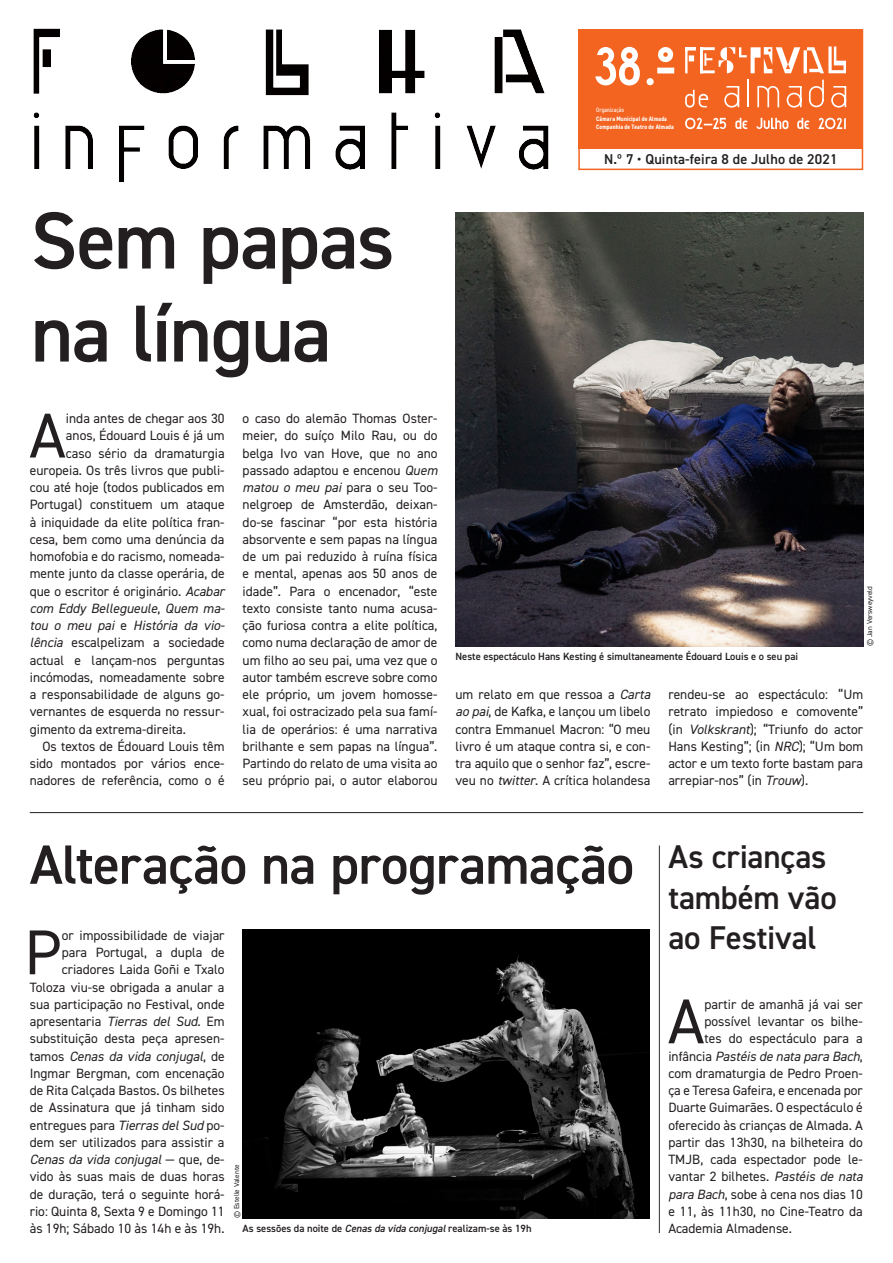
<style>
.page{position:relative;width:893px;height:1263px;background:#fff}
.page>*{position:absolute;margin:0;border:0;box-sizing:border-box;transform-origin:0 0}
.t1{font:600 81px "DIN2014";letter-spacing:-.02em;color:#231f20}
.corpo_de_texto_FI_20{font:63.45px "DIN2014";color:#231f20}
.t2{font:600 55.5px "DIN2014";letter-spacing:-.01em;color:#231f20}
.t3{font:600 33px/40.5px "DIN2014";letter-spacing:-.01em;color:#231f20}
.t4{font:600 14.25px "DIN2014";letter-spacing:.01em;color:#231f20}
.corpo_de_texto_FI_20-2{font:13.5px/17.2px "DIN2014";color:#231f20;text-align:justify}
.corpo_de_texto_FI_20-3{font:italic 13.5px "DIN2014";color:#231f20}
.legenda{font:600 10.5px "DIN2014";color:#231f20}
.t5{font:7.2px "DIN2014";color:#231f20}
.t6{font:700 condensed 6.45px "DIN2014";letter-spacing:.02em;color:#fff}
.t7{font:condensed 6.45px "DIN2014";letter-spacing:.02em;color:#fff}
.s1{font-style:italic}
.s2{font-style:normal}
</style>
<div class="page">
<div style="left:578px;top:30px;width:285px;height:140px;border:2px solid #f36421"></div>
<div style="left:578px;top:30px;width:285px;height:119px;background:#f36421"></div>
<img style="left:33px;top:28px;width:550px;height:68px">
<img style="left:33px;top:112px;width:550px;height:70px">
<svg style="left:685px;top:46px;width:161px;height:27px"></svg>
<svg style="left:685px;top:90px;width:23px;height:18px"></svg>
<svg style="left:724px;top:86px;width:15px;height:22px"></svg>
<hr style="left:747px;top:80px;width:2px;height:27px;background:#fff">
<svg style="left:757px;top:86px;width:22px;height:21px"></svg>
<svg style="left:787px;top:86px;width:15px;height:22px"></svg>
<svg style="left:809px;top:80px;width:15px;height:27px"></svg>
<svg style="left:831px;top:86px;width:15px;height:22px"></svg>
<svg style="left:595px;top:47px;width:79px;height:38px"></svg>
<svg style="left:685px;top:118px;width:161px;height:11px"></svg>
<hr style="left:659px;top:845px;width:1px;height:388px;background:#312f30">
<hr style="left:30px;top:812px;width:833px;height:1px;background:#231f20">
<img style="left:455px;top:213px;width:408px;height:433px">
<img style="left:243px;top:929px;width:407px;height:289px">
<p class="t7" style="left:596px;top:106px;width:29px">Organização</p>
<p class="t6" style="left:596px;top:114px;width:72px">Câmara Municipal de Almada</p>
<p class="t6" style="left:596px;top:122px;width:79px">Companhia de Teatro de Almada</p>
<p class="t4" style="left:604px;top:150px;width:235px">N.º 7 • Quinta-feira 8 de Julho de 2021</p>
<p class="t1" style="left:31px;top:187px;width:365px">Sem papas</p>
<p class="t1" style="left:31px;top:280px;width:302px">na língua</p>
<p class="corpo_de_texto_FI_20" style="left:29px;top:396px;width:38px">A</p>
<p class="corpo_de_texto_FI_20-2" style="left:66px;top:409px;width:160px">inda antes de chegar aos 30</p>
<p class="corpo_de_texto_FI_20-2" style="left:66px;top:427px;width:160px">anos, Édouard Louis é já um</p>
<p class="corpo_de_texto_FI_20-2" style="left:66px;top:444px;width:160px">caso sério da dramaturgia</p>
<p class="corpo_de_texto_FI_20-2" style="left:30px;top:461px;width:196px">europeia. Os três livros que publi-</p>
<p class="corpo_de_texto_FI_20-2" style="left:30px;top:478px;width:196px">cou até hoje (todos publicados em</p>
<p class="corpo_de_texto_FI_20-2" style="left:30px;top:496px;width:196px">Portugal) constituem um ataque</p>
<p class="corpo_de_texto_FI_20-2" style="left:30px;top:513px;width:196px">à iniquidade da elite política fran-</p>
<p class="corpo_de_texto_FI_20-2" style="left:30px;top:530px;width:196px">cesa, bem como uma denúncia da</p>
<p class="corpo_de_texto_FI_20-2" style="left:30px;top:547px;width:196px">homofobia e do racismo, nomeada-</p>
<p class="corpo_de_texto_FI_20-2" style="left:30px;top:565px;width:196px">mente junto da classe operária, de</p>
<p class="corpo_de_texto_FI_20-2" style="left:30px;top:582px;width:196px">que o escritor é originário. <span class="s1">Acabar</span></p>
<p class="corpo_de_texto_FI_20-3" style="left:30px;top:600px;width:197px">com Eddy Bellegueule<span class="s2">,</span> Quem ma-</p>
<p class="corpo_de_texto_FI_20-3" style="left:30px;top:617px;width:197px">tou o meu pai <span class="s2">e</span> História da vio-</p>
<p class="corpo_de_texto_FI_20-2" style="left:30px;top:634px;width:196px"><span class="s1">lência</span> escalpelizam a sociedade</p>
<p class="corpo_de_texto_FI_20-2" style="left:30px;top:651px;width:196px">actual e lançam-nos perguntas</p>
<p class="corpo_de_texto_FI_20-2" style="left:30px;top:668px;width:196px">incómodas, nomeadamente sobre</p>
<p class="corpo_de_texto_FI_20-2" style="left:30px;top:685px;width:196px">a responsabilidade de alguns go-</p>
<p class="corpo_de_texto_FI_20-2" style="left:30px;top:703px;width:196px">vernantes de esquerda no ressur-</p>
<p class="corpo_de_texto_FI_20-2" style="left:30px;top:720px;width:158px">gimento da extrema-direita.</p>
<p class="corpo_de_texto_FI_20-2" style="left:30px;top:737px;width:196px;text-indent:13px">Os textos de Édouard Louis têm sido montados por vários ence&shy;nadores de referência, como o é</p>
<p class="corpo_de_texto_FI_20-2" style="left:243px;top:409px;width:196px">o caso do alemão Thomas Oster&shy;meier, do suíço Milo Rau, ou do belga Ivo van Hove, que no ano passado adaptou e encenou <span class="s1">Quem matou o meu pai</span> para o seu Too&shy;nelgroep de Amsterdão, deixan&shy;do-se fascinar “por esta história absorvente e sem papas na língua de um pai reduzido à ruína física e mental, apenas aos 50 anos de idade”. Para o encenador, “este texto consiste tanto numa acusa&shy;ção furiosa contra a elite política, como numa declaração de amor de um filho ao seu pai, uma vez que o autor também escreve sobre como ele próprio, um jovem homosse&shy;xual, foi ostracizado pela sua famí&shy;lia de operários: é uma narrativa brilhante e sem papas na língua”.<br>Partindo do relato de uma visita ao seu próprio pai, o autor elaborou</p>
<p class="legenda" style="left:455px;top:650px;width:344px">Neste espectáculo Hans Kesting é simultaneamente Édouard Louis e o seu pai</p>
<p class="t5" style="left:865px;top:646px;width:62px;rotate:-90deg">© Jan Versweyveld</p>
<p class="corpo_de_texto_FI_20-2" style="left:455px;top:685px;width:196px">um relato em que ressoa a <span class="s1">Carta ao pai</span>, de Kafka, e lançou um libelo contra Emmanuel Macron: “O meu livro é um ataque contra si, e con&shy;tra aquilo que o senhor faz”, escre&shy;veu no <span class="s1">twitter</span>. A crítica holandesa</p>
<p class="corpo_de_texto_FI_20-2" style="left:668px;top:685px;width:196px">rendeu-se ao espectáculo: “Um retrato impiedoso e comovente” (in <span class="s1">Volkskrant</span>); “Triunfo do actor Hans Kesting”; (in <span class="s1">NRC</span>); “Um bom actor e um texto forte bastam para arrepiar-nos” (in <span class="s1">Trouw</span>).</p>
<p class="t2" style="left:30px;top:828px;width:606px">Alteração na programação</p>
<p class="corpo_de_texto_FI_20-2" style="left:30px;top:926px;width:196px;text-align:right">or impossibilidade de viajar<br>para Portugal, a dupla de criadores Laida Goñi e Txalo<br>Toloza viu-se obrigada a anular a sua participação no Festival, onde apresentaria <span class="s1">Tierras del Sud</span>. Em substituição desta peça apresen&shy;tamos <span class="s1">Cenas da vida conjugal</span>, de<br>Ingmar Bergman, com encenação de Rita Calçada Bastos. Os bilhetes de Assinatura que já tinham sido entregues para <span class="s1">Tierras del Sud</span> po&shy;dem ser utilizados para assistir a<br><span class="s1">Cenas da vida conjugal</span> — que, de&shy;vido às suas mais de duas horas de duração, terá o seguinte horá&shy;rio: Quinta 8, Sexta 9 e Domingo 11 às 19h; Sábado 10 às 14h e às 19h.</p>
<p class="corpo_de_texto_FI_20" style="left:24px;top:913px;width:39px">P</p>
<p class="t5" style="left:232px;top:1218px;width:55px;rotate:-90deg">© Estelle Valente</p>
<p class="legenda" style="left:243px;top:1222px;width:290px">As sessões da noite de <span class="s1">Cenas da vida conjugal</span> realizam-se às 19h</p>
<p class="t3" style="left:668px;top:836px;width:170px">As crianças também vão ao Festival</p>
<p class="corpo_de_texto_FI_20" style="left:668px;top:982px;width:38px">A</p>
<p class="corpo_de_texto_FI_20-2" style="left:704px;top:995px;width:160px">partir de amanhã já vai ser</p>
<p class="corpo_de_texto_FI_20-2" style="left:704px;top:1012px;width:160px">possível levantar os bilhe-</p>
<p class="corpo_de_texto_FI_20-2" style="left:704px;top:1030px;width:160px">tes do espectáculo para a</p>
<p class="corpo_de_texto_FI_20-3" style="left:668px;top:1047px;width:196px"><span class="s2">infância</span> Pastéis de nata para Bach<span class="s2">,</span></p>
<p class="corpo_de_texto_FI_20-2" style="left:668px;top:1064px;width:196px">com dramaturgia de Pedro Proen-</p>
<p class="corpo_de_texto_FI_20-2" style="left:668px;top:1081px;width:196px">ça e Teresa Gafeira, e encenada por</p>
<p class="corpo_de_texto_FI_20-2" style="left:668px;top:1099px;width:196px">Duarte Guimarães. O espectáculo é</p>
<p class="corpo_de_texto_FI_20-2" style="left:668px;top:1116px;width:196px">oferecido às crianças de Almada. A</p>
<p class="corpo_de_texto_FI_20-2" style="left:668px;top:1133px;width:196px">partir das 13h30, na bilheteira do</p>
<p class="corpo_de_texto_FI_20-2" style="left:668px;top:1150px;width:196px">TMJB, cada espectador pode le-</p>
<p class="corpo_de_texto_FI_20-2" style="left:668px;top:1168px;width:196px">vantar 2 bilhetes. <span class="s1">Pastéis de nata</span></p>
<p class="corpo_de_texto_FI_20-2" style="left:668px;top:1185px;width:196px"><span class="s1">para Bach</span>, sobe à cena nos dias 10</p>
<p class="corpo_de_texto_FI_20-2" style="left:668px;top:1202px;width:196px">e 11, às 11h30, no Cine-Teatro da</p>
<p class="corpo_de_texto_FI_20-2" style="left:668px;top:1219px;width:125px">Academia Almadense.</p>
</div>
